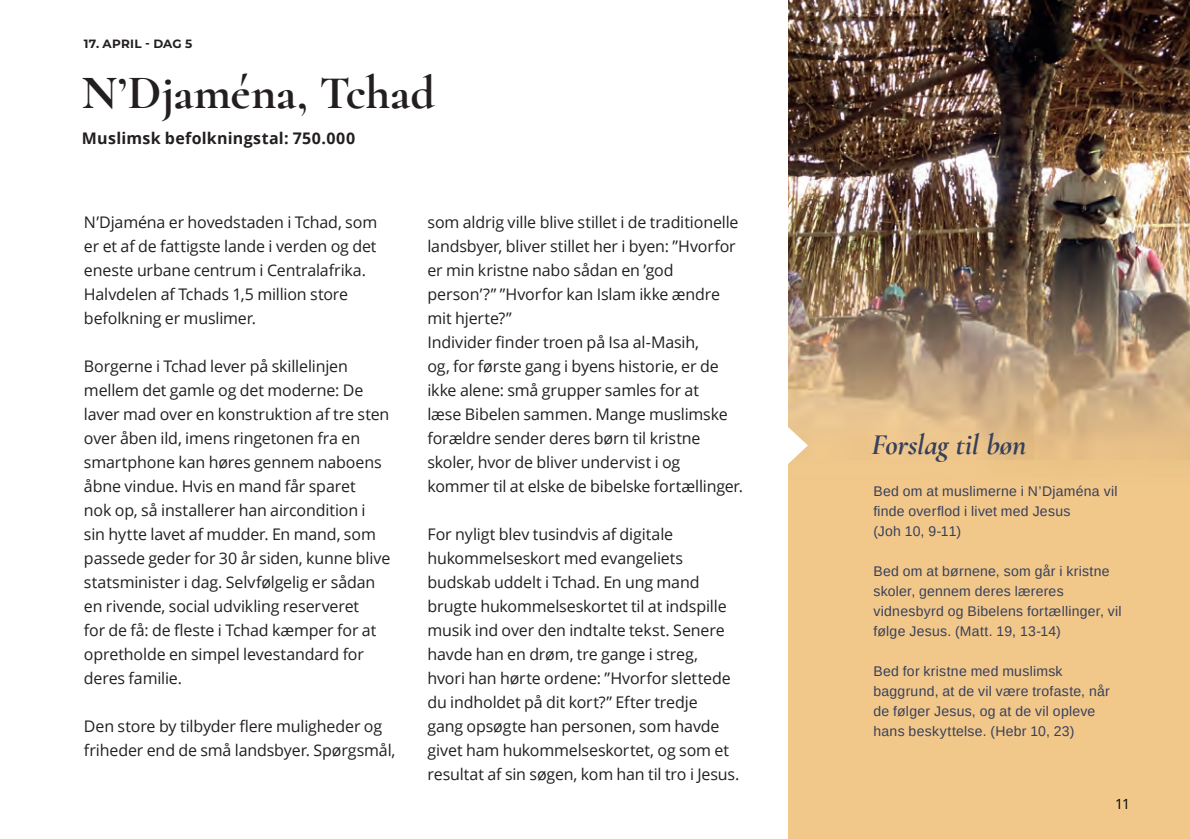
<style>
.page{position:relative;width:1190px;height:839px;background:#fff}
.page>*{position:absolute;margin:0;border:0;box-sizing:border-box;transform-origin:0 0}
.t1{font:700 48px "Cormorant";color:#231f20}
.howcanwe{font:italic 700 30px "Cormorant";letter-spacing:-.005em;color:#37405b}
.body{font:16px/24px "Open Sans";letter-spacing:-.01em;color:#231f20}
.t2{font:700 16px "Open Sans";letter-spacing:.02em;color:#231f20}
.quote_arimo{font:14px/20px "Arimo";letter-spacing:.02em;color:#37405b}
.t3{font:14px "Open Sans";color:#000}
.page_title{font:700 12px "Montserrat";letter-spacing:.025em;color:#231f20}
</style>
<div class="page">
<img style="left:788px;top:0;width:401px;height:839px">
<p class="page_title" style="left:84px;top:35px;width:110px">17. APRIL - DAG 5</p>
<p class="t1" style="left:82px;top:63px;width:354px">N’Djaména, Tchad</p>
<p class="t2" style="left:82px;top:127px;width:275px">Muslimsk befolkningstal: 750.000</p>
<p class="body" style="left:84px;top:210px;width:295px">N’Djaména er hovedstaden i Tchad, som er et af de fattigste lande i verden og det eneste urbane centrum i Centralafrika.<br>Halvdelen af Tchads 1,5 million store befolkning er muslimer.</p>
<p class="body" style="left:84px;top:354px;width:308px">Borgerne i Tchad lever på skillelinjen mellem det gamle og det moderne: De laver mad over en konstruktion af tre sten over åben ild, imens ringetonen fra en smartphone kan høres gennem naboens åbne vindue. Hvis en mand får sparet<br>nok op, så installerer han aircondition i sin hytte lavet af mudder. En mand, som passede geder for 30 år siden, kunne blive statsminister i dag. Selvfølgelig er sådan en rivende, social udvikling reserveret<br>for de få: de fleste i Tchad kæmper for at opretholde en simpel levestandard for deres familie.</p>
<p class="body" style="left:84px;top:714px;width:313px">Den store by tilbyder flere muligheder og friheder end de små landsbyer. Spørgsmål,</p>
<p class="body" style="left:427px;top:210px;width:312px">som aldrig ville blive stillet i de traditionelle landsbyer, bliver stillet her i byen: ”Hvorfor er min kristne nabo sådan en ’god person’?” ”Hvorfor kan Islam ikke ændre mit hjerte?”</p>
<p class="body" style="left:427px;top:330px;width:317px">Individer finder troen på Isa al-Masih,<br>og, for første gang i byens historie, er de ikke alene: små grupper samles for at<br>læse Bibelen sammen. Mange muslimske forældre sender deres børn til kristne skoler, hvor de bliver undervist i og kommer til at elske de bibelske fortællinger.</p>
<p class="body" style="left:427px;top:522px;width:313px">For nyligt blev tusindvis af digitale hukommelseskort med evangeliets budskab uddelt i Tchad. En ung mand brugte hukommelseskortet til at indspille musik ind over den indtalte tekst. Senere havde han en drøm, tre gange i streg, hvori han hørte ordene: ”Hvorfor slettede du indholdet på dit kort?” Efter tredje<br>gang opsøgte han personen, som havde givet ham hukommelseskortet, og som et resultat af sin søgen, kom han til tro i Jesus.</p>
<p class="howcanwe" style="left:871px;top:426px;width:156px">Forslag til bøn</p>
<p class="quote_arimo" style="left:873px;top:481px;width:245px">Bed om at muslimerne i N’Djaména vil finde overflod i livet med Jesus</p>
<p class="quote_arimo" style="left:873px;top:521px;width:89px">(Joh 10, 9-11)</p>
<p class="quote_arimo" style="left:873px;top:561px;width:250px">Bed om at børnene, som går i kristne skoler, gennem deres læreres vidnesbyrd og Bibelens fortællinger, vil følge Jesus. (Matt. 19, 13-14)</p>
<p class="quote_arimo" style="left:873px;top:661px;width:238px">Bed for kristne med muslimsk baggrund, at de vil være trofaste, når de følger Jesus, og at de vil opleve hans beskyttelse. (Hebr 10, 23)</p>
<p class="t3" style="left:1114px;top:794px;width:17px">11</p>
</div>
